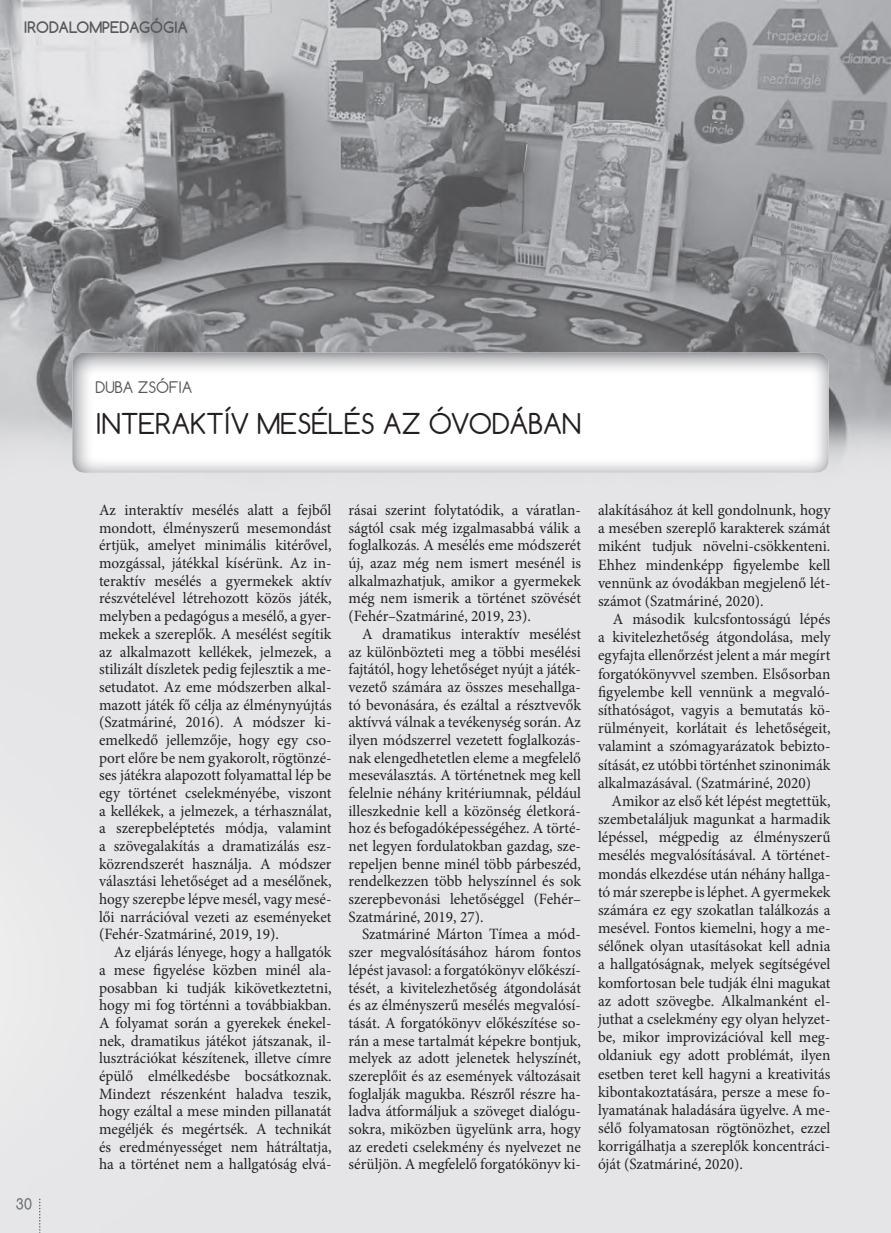
<style>
.page{position:relative;width:891px;height:1233px;background:#fff}
.page>*{position:absolute;margin:0;border:0;box-sizing:border-box;transform-origin:0 0}
.t1{font:27px "Comfortaa";color:#231f20}
.t2{font:15.75px/17.7px "Minion Pro";color:#231f20;text-align:justify}
.t3{font:700 15px "Comfortaa";color:#57585a}
.t4{font:15px "Comfortaa";color:#57585a}
</style>
<div class="page">
<img style="left:0;top:0;width:891px;height:1232px">
<svg style="left:16px;top:1197px;width:16px;height:12px"></svg>
<svg style="left:39px;top:1198px;width:1px;height:35px"></svg>
<img style="left:72px;top:352px;width:757px;height:121px">
<p class="t3" style="left:24px;top:18px;width:166px">IRODALOMPEDAGÓGIA</p>
<p class="t4" style="left:95px;top:382px;width:99px">DUBA ZSÓFIA</p>
<h1 class="t1" style="left:95px;top:413px;width:487px">INTERAKTÍV MESÉLÉS AZ ÓVODÁBAN</h1>
<p class="t2" style="left:99px;top:502px;width:234px">Az interaktív mesélés alatt a fejből mondott, élményszerű mesemondást értjük, amelyet minimális kitérővel, mozgással, játékkal kísérünk. Az in&shy;teraktív mesélés a gyermekek aktív részvételével létrehozott közös játék, melyben a pedagógus a mesélő, a gyer&shy;mekek a szereplők. A mesélést segítik az alkalmazott kellékek, jelmezek, a stilizált díszletek pedig fejlesztik a me&shy;setudatot. Az eme módszerben alkal&shy;mazott játék fő célja az élménynyújtás (Szatmáriné, 2016). A módszer ki&shy;emelkedő jellemzője, hogy egy cso&shy;port előre be nem gyakorolt, rögtönzé&shy;ses játékra alapozott folyamattal lép be egy történet cselekményébe, viszont a kellékek, a jelmezek, a térhasználat, a szerepbeléptetés módja, valamint a szövegalakítás a dramatizálás esz&shy;közrendszerét használja. A módszer választási lehetőséget ad a mesélőnek, hogy szerepbe lépve mesél, vagy mesé&shy;lői narrációval vezeti az eseményeket (Fehér-Szatmáriné, 2019, 19).</p>
<p class="t2" style="left:99px;top:944px;width:234px;text-indent:15px">Az eljárás lényege, hogy a hallgatók a mese figyelése közben minél ala&shy;posabban ki tudják kikövetkeztetni, hogy mi fog történni a továbbiakban.<br>A folyamat során a gyerekek énekel&shy;nek, dramatikus játékot játszanak, il&shy;lusztrációkat készítenek, illetve címre épülő elmélkedésbe bocsátkoznak.<br>Mindezt részenként haladva teszik, hogy ezáltal a mese minden pillanatát megéljék és megértsék. A technikát és eredményességet nem hátráltatja, ha a történet nem a hallgatóság elvá-</p>
<p class="t2" style="left:349px;top:502px;width:234px">rásai szerint folytatódik, a váratlan&shy;ságtól csak még izgalmasabbá válik a foglalkozás. A mesélés eme módszerét új, azaz még nem ismert mesénél is alkalmazhatjuk, amikor a gyermekek még nem ismerik a történet szövését (Fehér–Szatmáriné, 2019, 23).</p>
<p class="t2" style="left:349px;top:626px;width:234px;text-indent:13px">A dramatikus interaktív mesélést az különbözteti meg a többi mesélési fajtától, hogy lehetőséget nyújt a játék&shy;vezető számára az összes mesehallga&shy;tó bevonására, és ezáltal a résztvevők aktívvá válnak a tevékenység során. Az ilyen módszerrel vezetett foglalkozás&shy;nak elengedhetetlen eleme a megfelelő meseválasztás. A történetnek meg kell felelnie néhány kritériumnak, például illeszkednie kell a közönség életkorá&shy;hoz és befogadóképességéhez. A törté&shy;net legyen fordulatokban gazdag, sze&shy;repeljen benne minél több párbeszéd, rendelkezzen több helyszínnel és sok szerepbevonási lehetőséggel (Fehér– Szatmáriné, 2019, 27).</p>
<p class="t2" style="left:349px;top:926px;width:234px;text-indent:13px">Szatmáriné Márton Tímea a mód&shy;szer megvalósításához három fontos lépést javasol: a forgatókönyv előkészí&shy;tését, a kivitelezhetőség átgondolását és az élményszerű mesélés megvalósí&shy;tását. A forgatókönyv előkészítése so&shy;rán a mese tartalmát képekre bontjuk, melyek az adott jelenetek helyszínét, szereplőit és az események változásait foglalják magukba. Részről részre ha&shy;ladva átformáljuk a szöveget dialógu&shy;sokra, miközben ügyelünk arra, hogy az eredeti cselekmény és nyelvezet ne sérüljön. A megfelelő forgatókönyv ki-</p>
<p class="t2" style="left:598px;top:502px;width:234px;line-height:18.1px">alakításához át kell gondolnunk, hogy a mesében szereplő karakterek számát miként tudjuk növelni-csökkenteni.<br>Ehhez mindenképp figyelembe kell vennünk az óvodákban megjelenő lét&shy;számot (Szatmáriné, 2020).</p>
<p class="t2" style="left:598px;top:611px;width:234px;line-height:18.1px;text-indent:15px">A második kulcsfontosságú lépés a kivitelezhetőség átgondolása, mely egyfajta ellenőrzést jelent a már megírt forgatókönyvvel szemben. Elsősorban figyelembe kell vennünk a megvaló&shy;síthatóságot, vagyis a bemutatás kö&shy;rülményeit, korlátait és lehetőségeit, valamint a szómagyarázatok bebizto&shy;sítását, ez utóbbi történhet szinonimák alkalmazásával. (Szatmáriné, 2020)</p>
<p class="t2" style="left:598px;top:793px;width:234px;line-height:18.1px;text-indent:13px">Amikor az első két lépést megtettük, szembetaláljuk magunkat a harmadik lépéssel, mégpedig az élményszerű mesélés megvalósításával. A történet&shy;mondás elkezdése után néhány hallga&shy;tó már szerepbe is léphet. A gyermekek számára ez egy szokatlan találkozás a mesével. Fontos kiemelni, hogy a me&shy;sélőnek olyan utasításokat kell adnia a hallgatóságnak, melyek segítségével komfortosan bele tudják élni magukat az adott szövegbe. Alkalmanként el&shy;juthat a cselekmény egy olyan helyzet&shy;be, mikor improvizációval kell meg&shy;oldaniuk egy adott problémát, ilyen esetben teret kell hagyni a kreativitás kibontakoztatására, persze a mese fo&shy;lyamatának haladására ügyelve. A me&shy;sélő folyamatosan rögtönözhet, ezzel korrigálhatja a szereplők koncentráci&shy;óját (Szatmáriné, 2020).</p>
</div>
